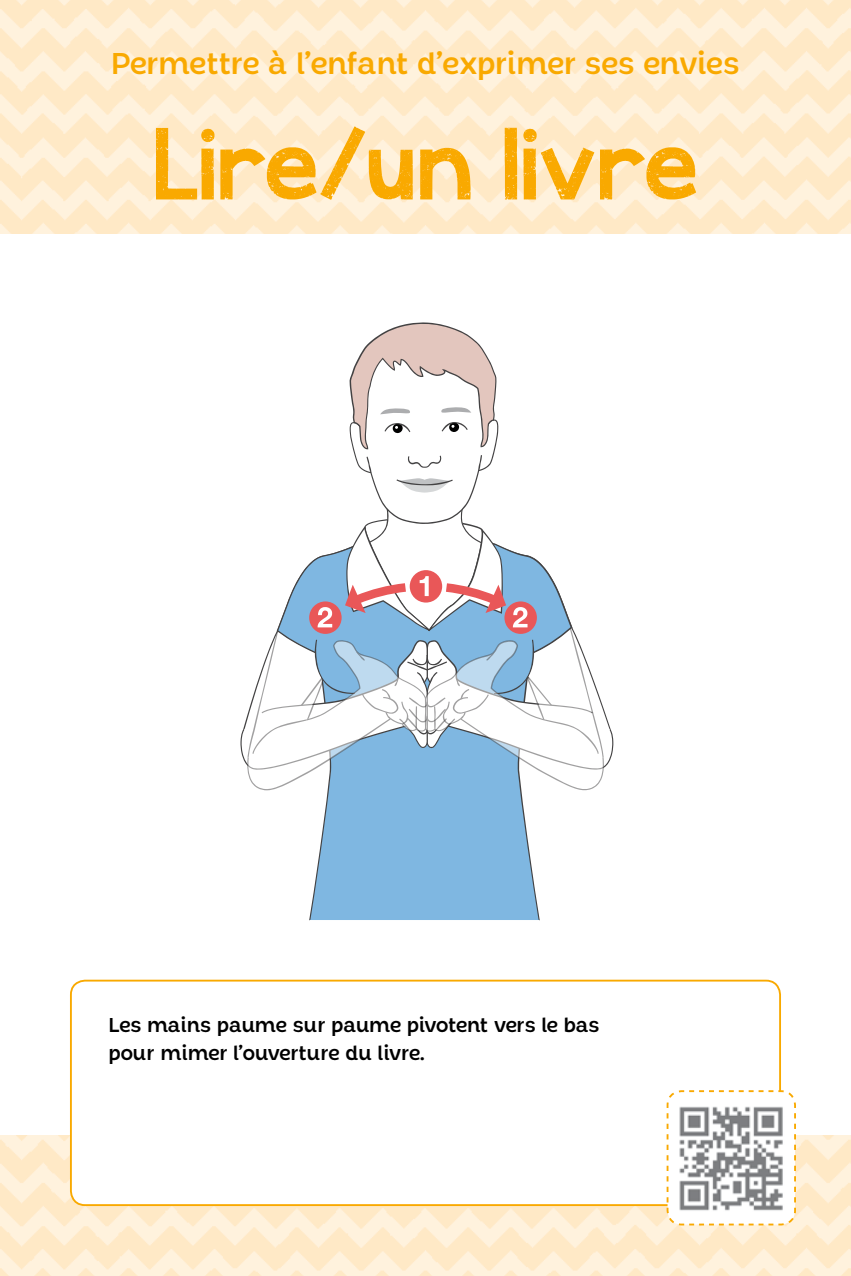
<style>
.page{position:relative;width:851px;height:1276px;background:#fff}
.page>*{position:absolute;margin:0;border:0;box-sizing:border-box;transform-origin:0 0}
.t1{font:75px "KG Cold Coffee";color:#f9a900}
.t2{font:600 30px "Chopsee";color:#f9a900}
.t3{font:600 20px/27.5px "Chopsee";letter-spacing:-.01em;color:#000}
</style>
<div class="page">
<img style="left:0;top:0;width:850px;height:1276px">
<div style="left:0;top:234px;width:850px;height:900px;background:#fff"></div>
<div style="left:71px;top:980px;width:709px;height:225px;background:#fff;border-radius:14px"></div>
<div style="left:70px;top:979px;width:710px;height:227px;border:2px solid #f9a900;border-radius:14px"></div>
<svg style="left:665px;top:1089px;width:131px;height:137px"></svg>
<svg style="left:309px;top:790px;width:231px;height:130px;background:#89bce2"></svg>
<svg style="left:240px;top:322px;width:374px;height:468px"></svg>
<h2 class="t2" style="left:111px;top:44px;width:629px">Permettre à l’enfant d’exprimer ses envies</h2>
<h1 class="t1" style="left:152px;top:106px;width:547px">Lire/un livre</h1>
<p class="t3" style="left:109px;top:1011px;width:492px">Les mains paume sur paume pivotent vers le bas pour mimer l’ouverture du livre.</p>
</div>
